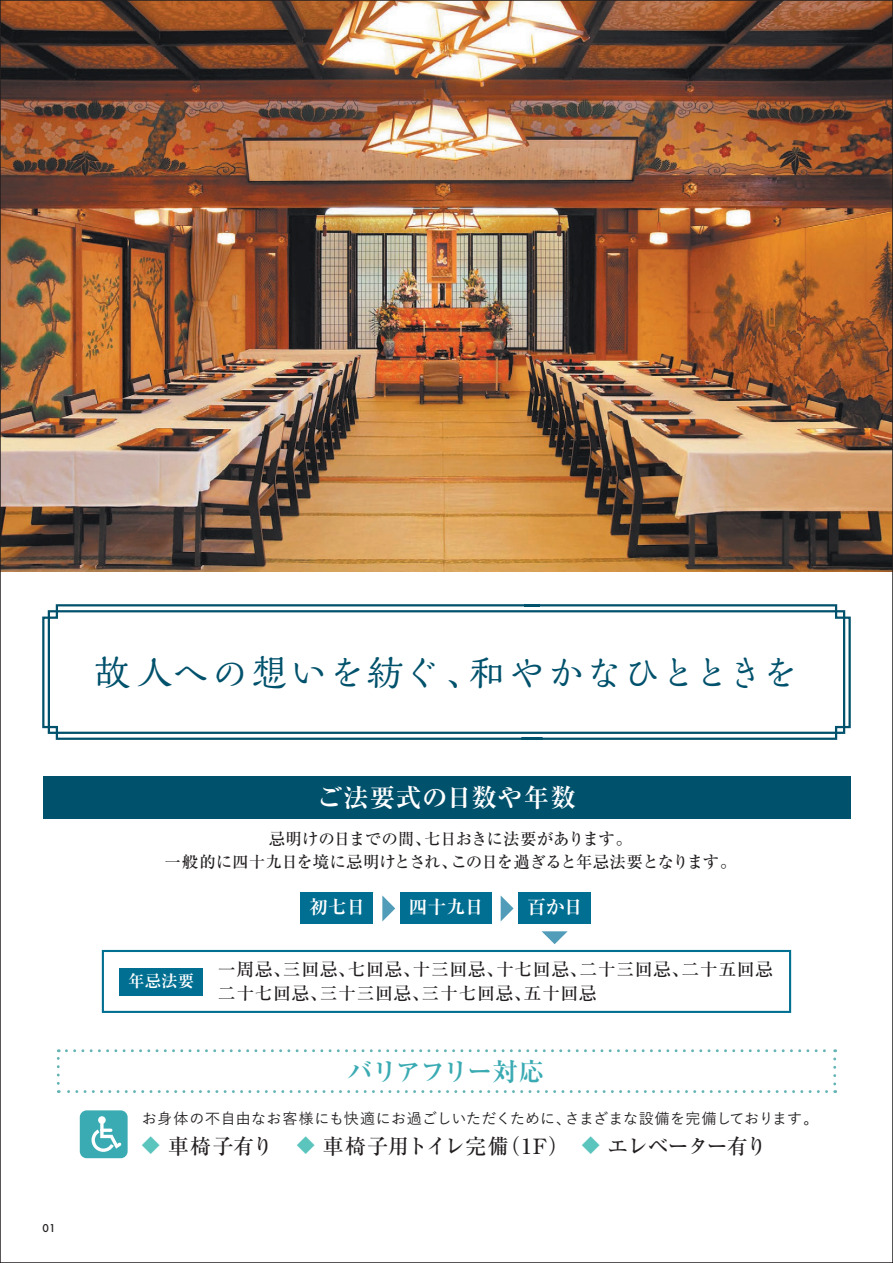
<style>
.page{position:relative;width:893px;height:1263px;background:#fff}
.page>*{position:absolute;margin:0;border:0;box-sizing:border-box;transform-origin:0 0}
.t1{font:500 36px "Kaimin So Std";letter-spacing:.065em;color:#00516c}
.t2{font:700 25.5px "Ryumin Pro";letter-spacing:.025em;color:#fff}
.t3{font:700 25.5px "Ryumin Pro";letter-spacing:-.035em;color:#3babb3}
.t4{font:500 21px "Ryumin Pro";letter-spacing:-.04em;color:#231f20}
.t5{font:700 18.9px "Ryumin Pro";letter-spacing:-.01em;color:#fff}
.t6{font:500 18px/24px "Ryumin Pro";letter-spacing:.02em;color:#231f20}
.t7{font:500 16.5px/22.5px "Ryumin Pro";letter-spacing:-.03em;color:#231f20;text-align:center}
.t8{font:700 16.5px "Ryumin Pro";color:#fff}
.t9{font:500 15px "Yu Go";letter-spacing:.015em;color:#231f20}
.t10{font:500 10.5px "Futura";color:#231f20}
.s1{font-size:18px;color:#5ac4bd}
</style>
<div class="page">
<img style="left:3px;top:3px;width:887px;height:1156px">
<p class="t10" style="left:43px;top:1220px;width:14px">01</p>
<h1 class="t1" style="left:94px;top:647px;width:706px">故人への想いを紡ぐ、和やかなひとときを</h1>
<h2 class="t2" style="left:317px;top:777px;width:261px">ご法要式の日数や年数</h2>
<p class="t7" style="left:165px;top:826px;width:574px">忌明けの日までの間、七日おきに法要があります。<br>一般的に四十九日を境に忌明けとされ、この日を過ぎると年忌法要となります。</p>
<p class="t8" style="left:128px;top:968px;width:68px">年忌法要</p>
<p class="t5" style="left:309px;top:892px;width:58px">初七日</p>
<p class="t5" style="left:408px;top:892px;width:77px">四十九日</p>
<p class="t5" style="left:527px;top:892px;width:57px">百か日</p>
<p class="t6" style="left:218px;top:956px;width:557px">一周忌、三回忌、七回忌、十三回忌、十七回忌、二十三回忌、二十五回忌二十七回忌、三十三回忌、三十七回忌、五十回忌</p>
<h2 class="t3" style="left:347px;top:1051px;width:199px">バリアフリー対応</h2>
<p class="t9" style="left:142px;top:1104px;width:678px">お身体の不自由なお客様にも快適にお過ごしいただくために、さまざまな設備を完備しております。</p>
<p class="t4" style="left:142px;top:1129px;width:627px"><span class="s1">◆</span> 車椅子有り　<span class="s1">◆</span> 車椅子用トイレ完備（1F）　<span class="s1">◆</span> エレベーター有り</p>
</div>
